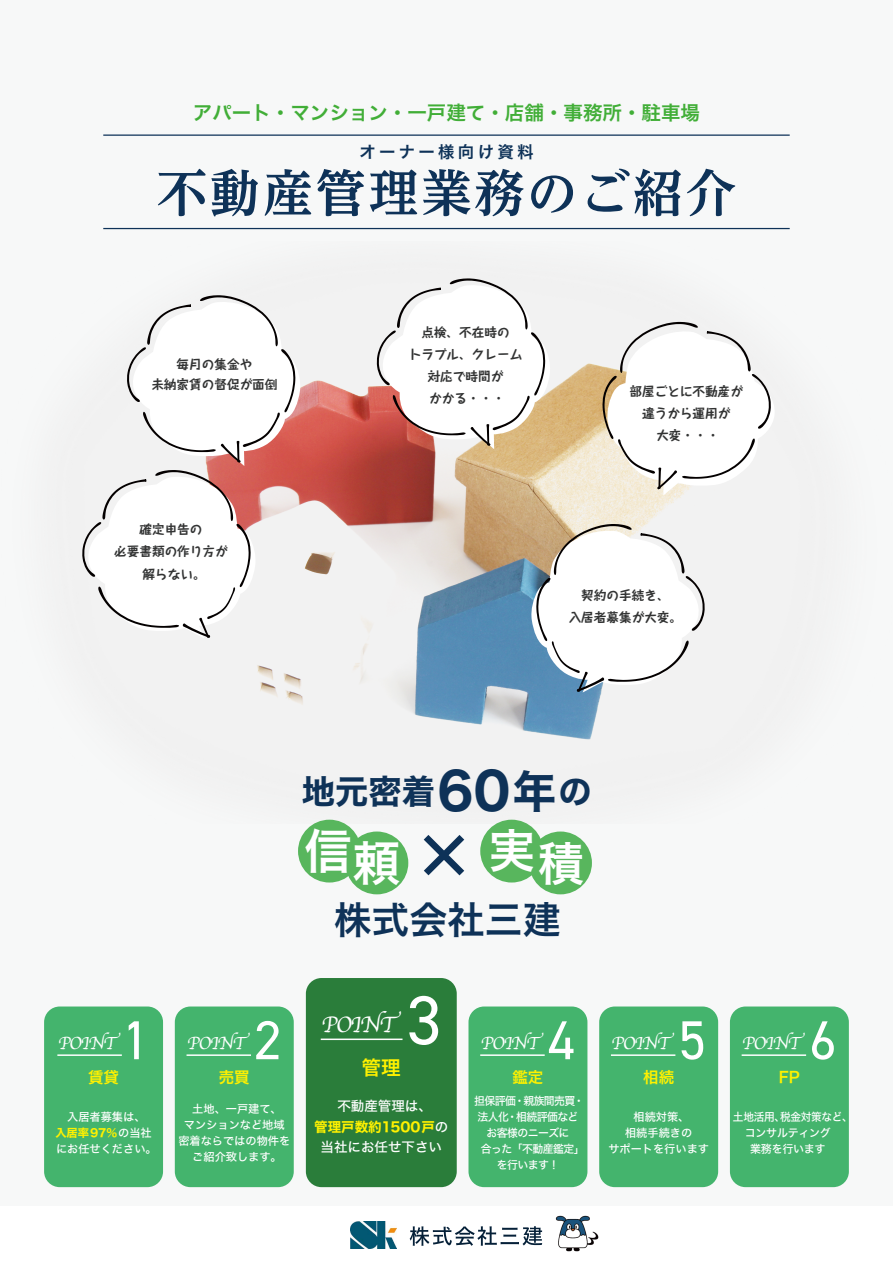
<style>
.page{position:relative;width:893px;height:1263px;background:#f7f8f8}
.page>*{position:absolute;margin:0;border:0;box-sizing:border-box;transform-origin:0 0}
.t1{font:69.6px "DIN2014";color:#fff}
.t2{font:54.9px "DIN2014";color:#fff}
.t3{font:700 50.4px "UD Reimin Pro";letter-spacing:.05em;color:#0e3258}
.t4{font:47.7px "Hira Kaku Std W6";color:#fff}
.t5{font:37.8px "Hira Kaku Std W6";color:#0e3258}
.t6{font:33.3px "Hira Kaku Std W7";color:#0e3258}
.t7{font:23.25px "Apple Chancery";letter-spacing:-.05em;color:#fff}
.t8{font:19.65px "Hira Kaku Std W6";color:#fff100}
.t9{font:19.5px "Hira Kaku Std W6";color:#41ae37}
.t10{font:18.3px "Apple Chancery";letter-spacing:-.05em;color:#fff}
.t11{font:16.35px "Hira Kaku Std W6";letter-spacing:.2em;color:#0e3258}
.t12{font:15.45px "Hira Kaku Std W6";color:#fff100}
.t13{font:13.5px "Hira Kaku Std W5";color:#fff}
.t14{font:13.5px "Hira Kaku Std W7";color:#fff100}
.t15{font:700 12.6px/22px "Taka Hand Std";color:#323333;text-align:center}
.t16{font:11.25px/16px "Hira Kaku Std W5";color:#fff;text-align:center}
.t17{font:11.25px/16px "Hira Kaku Std W5";letter-spacing:-.05em;color:#fff;text-align:center}
.t18{font:11.25px "Hira Kaku Std W5";letter-spacing:-.025em;color:#fff}
.t19{font:11.25px "Hira Kaku Std W5";letter-spacing:-.025em;color:#fff;scale:.95 1}
.t20{font:11.25px "Hira Kaku Std W7";color:#fff100}
.s1{font-size:50.7px}
.s2{font-size:44.1px}
.s3{font-family:"Hira Kaku Std W4";font-size:82.05px;color:#0e3258}
.s4{font-size:46.35px}
.s5{font-family:"Hira Kaku Std W5";color:#fff}
</style>
<div class="page">
<img style="left:257px;top:321px;width:425px;height:502px">
<svg style="left:377px;top:278px;width:174px;height:171px"></svg>
<svg style="left:602px;top:322px;width:169px;height:173px"></svg>
<svg style="left:82px;top:295px;width:219px;height:343px"></svg>
<svg style="left:530px;top:524px;width:175px;height:168px"></svg>
<hr style="left:103px;top:134px;width:687px;height:2px;background:#0e3258">
<div style="left:298px;top:820px;width:63px;height:62px;background:#58b65d;border-radius:50%"></div>
<div style="left:345px;top:831px;width:63px;height:63px;background:#58b65d;border-radius:50%"></div>
<div style="left:480px;top:820px;width:63px;height:62px;background:#58b65d;border-radius:50%"></div>
<div style="left:529px;top:831px;width:63px;height:63px;background:#58b65d;border-radius:50%"></div>
<hr style="left:103px;top:228px;width:687px;height:1px;background:#0e3258">
<div style="left:44px;top:1006px;width:119px;height:181px;background:#44b46d;border-radius:16px"></div>
<hr style="left:57px;top:1054px;width:65px;height:2px;background:#fff">
<div style="left:175px;top:1006px;width:119px;height:181px;background:#44b46d;border-radius:16px"></div>
<hr style="left:187px;top:1054px;width:64px;height:2px;background:#fff">
<div style="left:306px;top:978px;width:151px;height:209px;background:#2a7d3a;border-radius:16px"></div>
<hr style="left:321px;top:1038px;width:81px;height:2px;background:#fff">
<div style="left:468px;top:1006px;width:119px;height:181px;background:#44b46d;border-radius:16px"></div>
<hr style="left:480px;top:1054px;width:65px;height:2px;background:#fff">
<div style="left:599px;top:1006px;width:119px;height:181px;background:#44b46d;border-radius:16px"></div>
<hr style="left:611px;top:1054px;width:64px;height:2px;background:#fff">
<div style="left:730px;top:1006px;width:119px;height:181px;background:#44b46d;border-radius:16px"></div>
<hr style="left:742px;top:1054px;width:64px;height:2px;background:#fff">
<div style="left:0;top:1206px;width:893px;height:57px;background:#fff"></div>
<svg style="left:410px;top:1226px;width:132px;height:20px"></svg>
<img style="left:350px;top:1222px;width:46px;height:27px">
<img style="left:555px;top:1215px;width:44px;height:37px">
<h3 class="t9" style="left:193px;top:98px;width:509px">アパート・マンション・一戸建て・店舗・事務所・駐車場</h3>
<p class="t11" style="left:359px;top:140px;width:176px">オーナー様向け資料</p>
<h3 class="t3" style="left:157px;top:152px;width:581px">不動産管理業務のご紹介</h3>
<p class="t15" style="left:151px;top:354px;width:128px;line-height:19.6px">毎月の集金や<br>未納家賃の督促が面倒</p>
<p class="t15" style="left:114px;top:517px;width:115px">確定申告の<br>必要書類の作り方が解らない。</p>
<p class="t15" style="left:409px;top:320px;width:115px">点検、不在時の<br>トラブル、クレーム対応で時間が<br>かかる・・・</p>
<p class="t15" style="left:629px;top:379px;width:115px">部屋ごとに不動産が違うから運用が<br>大変・・・</p>
<p class="t15" style="left:569px;top:583px;width:115px">契約の手続き、<br>入居者募集が大変。</p>
<h3 class="t6" style="left:302px;top:765px;width:291px">地元密着<span class="s1">60</span><span class="s2">年</span>の</h3>
<h3 class="t4" style="left:304px;top:820px;width:281px">信頼 <span class="s3">×</span> <span class="s4">実</span><sub>積</sub></h3>
<h3 class="t5" style="left:334px;top:891px;width:228px">株式会社三建</h3>
<h3 class="t10" style="left:58px;top:1029px;width:61px">POINT</h3>
<h2 class="t2" style="left:122px;top:1006px;width:29px">1</h2>
<p class="t12" style="left:88px;top:1065px;width:32px">賃貸</p>
<p class="t16" style="left:67px;top:1109px;width:80px">入居者募集は、</p>
<p class="t20" style="left:55px;top:1124px;width:98px">入居率97%<span class="s5">の当社</span></p>
<p class="t16" style="left:56px;top:1141px;width:102px">にお任せください。</p>
<h3 class="t10" style="left:187px;top:1029px;width:61px">POINT</h3>
<h2 class="t2" style="left:254px;top:1006px;width:29px">2</h2>
<p class="t12" style="left:219px;top:1065px;width:32px">売買</p>
<p class="t16" style="left:178px;top:1101px;width:113px">土地、一戸建て、<br>マンションなど地域密着ならではの物件をご紹介致します。</p>
<h3 class="t7" style="left:322px;top:1006px;width:77px">POINT</h3>
<h3 class="t8" style="left:362px;top:1052px;width:41px">管理</h3>
<h1 class="t1" style="left:406px;top:977px;width:36px">3</h1>
<p class="t13" style="left:337px;top:1096px;width:96px">不動産管理は、</p>
<p class="t14" style="left:314px;top:1116px;width:136px">管理戸数約1500戸<span class="s5">の</span></p>
<p class="t13" style="left:321px;top:1136px;width:123px">当社にお任せ下さい</p>
<h3 class="t10" style="left:481px;top:1029px;width:61px">POINT</h3>
<h2 class="t2" style="left:548px;top:1006px;width:29px">4</h2>
<p class="t17" style="left:474px;top:1093px;width:112px">担保評価・親族間売買・法人化・相続評価などお客様のニーズに<br>合った「不動産鑑定」を行います！</p>
<p class="t12" style="left:512px;top:1065px;width:32px">鑑定</p>
<h3 class="t10" style="left:612px;top:1029px;width:61px">POINT</h3>
<h2 class="t2" style="left:678px;top:1006px;width:29px">5</h2>
<h3 class="t10" style="left:742px;top:1029px;width:61px">POINT</h3>
<h2 class="t2" style="left:809px;top:1006px;width:29px">6</h2>
<p class="t12" style="left:643px;top:1065px;width:32px">相続</p>
<p class="t12" style="left:779px;top:1065px;width:22px">FP</p>
<p class="t16" style="left:608px;top:1109px;width:102px">相続対策、<br>相続手続きの<br>サポートを行います</p>
<p class="t19" style="left:733px;top:1108px;width:128px">土地活用、税金対策など、</p>
<p class="t18" style="left:745px;top:1124px;width:87px">コンサルティング</p>
<p class="t18" style="left:750px;top:1140px;width:77px">業務を行います</p>
</div>
